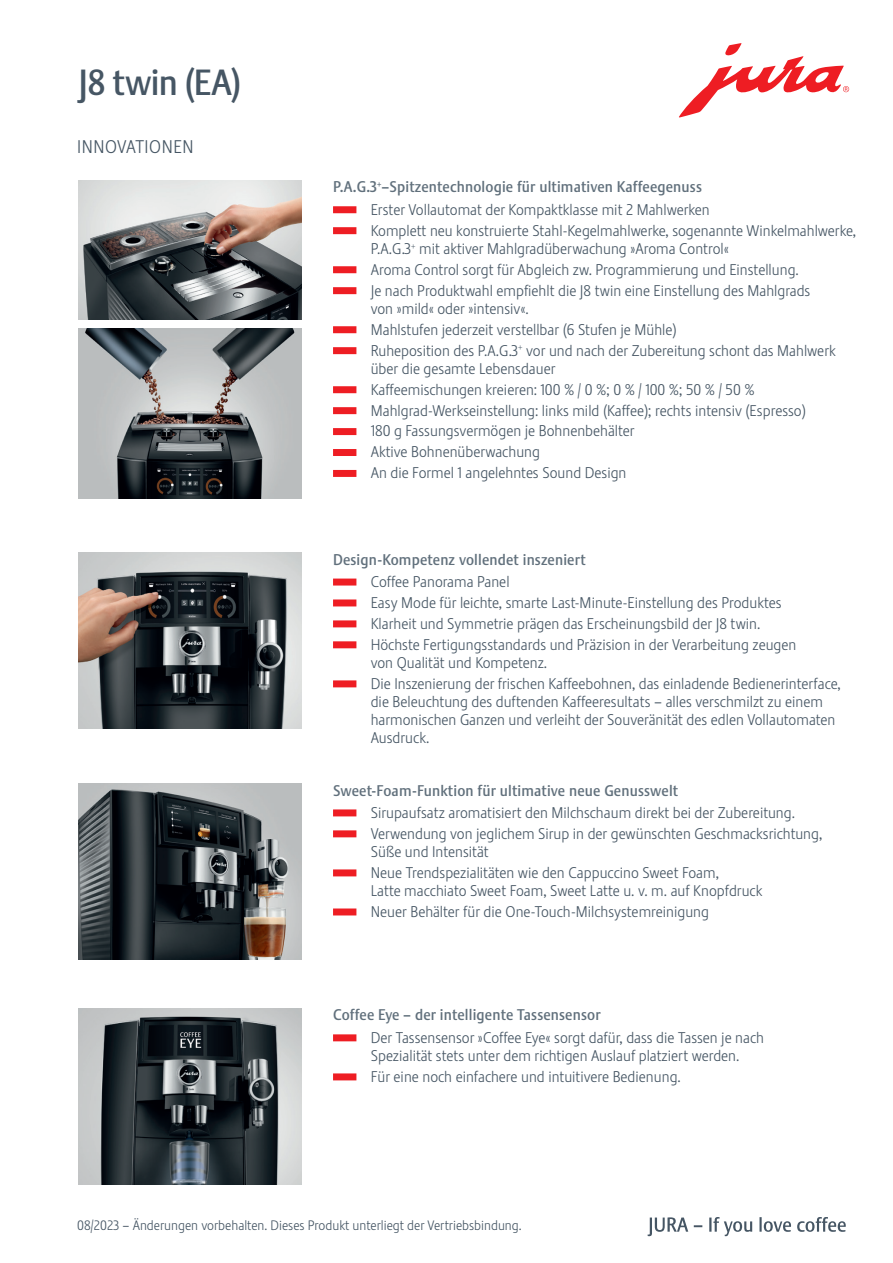
<style>
.page{position:relative;width:893px;height:1263px;background:#fff}
.page>*{position:absolute;margin:0;border:0;box-sizing:border-box;transform-origin:0 0}
.t1{font:500 36px "Stalemate LF";letter-spacing:-.02em;color:#465664}
.t2{font:300 18.15px "Stalemate LF";letter-spacing:.03em;color:#465664}
.t3{font:300 15.3px "Stalemate LF";color:#465664}
.t4{font:500 15.3px "Stalemate LF";letter-spacing:.01em;color:#61707c}
.t5{font:300 13.5px "Stalemate LF";color:#465664}
</style>
<div class="page">
<div style="left:333px;top:206px;width:23px;height:7px;background:#ee1d23"></div>
<div style="left:333px;top:227px;width:23px;height:7px;background:#ee1d23"></div>
<div style="left:333px;top:266px;width:23px;height:7px;background:#ee1d23"></div>
<div style="left:333px;top:287px;width:23px;height:7px;background:#ee1d23"></div>
<div style="left:333px;top:326px;width:23px;height:7px;background:#ee1d23"></div>
<div style="left:333px;top:347px;width:23px;height:7px;background:#ee1d23"></div>
<div style="left:333px;top:386px;width:23px;height:7px;background:#ee1d23"></div>
<div style="left:333px;top:407px;width:23px;height:7px;background:#ee1d23"></div>
<div style="left:333px;top:428px;width:23px;height:7px;background:#ee1d23"></div>
<div style="left:333px;top:449px;width:23px;height:7px;background:#ee1d23"></div>
<div style="left:333px;top:470px;width:23px;height:7px;background:#ee1d23"></div>
<svg style="left:679px;top:43px;width:170px;height:74px"></svg>
<div style="left:333px;top:578px;width:23px;height:7px;background:#ee1d23"></div>
<div style="left:333px;top:599px;width:23px;height:7px;background:#ee1d23"></div>
<div style="left:333px;top:620px;width:23px;height:7px;background:#ee1d23"></div>
<div style="left:333px;top:641px;width:23px;height:7px;background:#ee1d23"></div>
<div style="left:333px;top:680px;width:23px;height:7px;background:#ee1d23"></div>
<div style="left:333px;top:809px;width:23px;height:7px;background:#ee1d23"></div>
<div style="left:333px;top:830px;width:23px;height:7px;background:#ee1d23"></div>
<div style="left:333px;top:869px;width:23px;height:7px;background:#ee1d23"></div>
<div style="left:333px;top:908px;width:23px;height:7px;background:#ee1d23"></div>
<div style="left:333px;top:1034px;width:23px;height:7px;background:#ee1d23"></div>
<div style="left:333px;top:1073px;width:23px;height:7px;background:#ee1d23"></div>
<img style="left:78px;top:180px;width:224px;height:139px">
<img style="left:78px;top:329px;width:224px;height:169px">
<img style="left:78px;top:553px;width:224px;height:176px">
<img style="left:78px;top:784px;width:224px;height:176px">
<img style="left:78px;top:1008px;width:224px;height:177px">
<svg style="left:648px;top:1217px;width:198px;height:19px"></svg>
<p class="t1" style="left:79px;top:61px;width:164px">J8 twin (EA)</p>
<p class="t2" style="left:77px;top:135px;width:118px">INNOVATIONEN</p>
<p class="t4" style="left:333px;top:178px;width:370px">P.A.G.3<sup>+</sup>–Spitzentechnologie für ultimativen Kaffeegenuss</p>
<p class="t3" style="left:371px;top:200px;width:341px">Erster Vollautomat der Kompaktklasse mit 2 Mahlwerken</p>
<p class="t3" style="left:371px;top:221px;width:487px">Komplett neu konstruierte Stahl-Kegelmahlwerke, sogenannte Winkelmahlwerke,</p>
<p class="t3" style="left:371px;top:239px;width:360px">P.A.G.3<sup>+</sup> mit aktiver Mahlgradüberwachung »Aroma Control«</p>
<p class="t3" style="left:371px;top:260px;width:430px">Aroma Control sorgt für Abgleich zw. Programmierung und Einstellung.</p>
<p class="t3" style="left:371px;top:281px;width:441px">Je nach Produktwahl empfiehlt die J8 twin eine Einstellung des Mahlgrads</p>
<p class="t3" style="left:371px;top:299px;width:160px">von »mild« oder »intensiv«.</p>
<p class="t3" style="left:371px;top:320px;width:307px">Mahlstufen jederzeit verstellbar (6 Stufen je Mühle)</p>
<p class="t3" style="left:371px;top:341px;width:467px">Ruheposition des P.A.G.3<sup>+</sup> vor und nach der Zubereitung schont das Mahlwerk</p>
<p class="t3" style="left:371px;top:359px;width:186px">über die gesamte Lebensdauer</p>
<p class="t3" style="left:371px;top:380px;width:385px">Kaffeemischungen kreieren: 100 % / 0 %; 0 % / 100 %; 50 % / 50 %</p>
<p class="t3" style="left:371px;top:401px;width:437px">Mahlgrad-Werkseinstellung: links mild (Kaffee); rechts intensiv (Espresso)</p>
<p class="t3" style="left:371px;top:422px;width:265px">180 g Fassungsvermögen je Bohnenbehälter</p>
<p class="t3" style="left:371px;top:443px;width:171px">Aktive Bohnenüberwachung</p>
<p class="t3" style="left:371px;top:464px;width:257px">An die Formel 1 angelehntes Sound Design</p>
<p class="t4" style="left:333px;top:550px;width:254px">Design-Kompetenz vollendet inszeniert</p>
<p class="t3" style="left:371px;top:573px;width:140px">Coffee Panorama Panel</p>
<p class="t3" style="left:371px;top:593px;width:412px">Easy Mode für leichte, smarte Last-Minute-Einstellung des Produktes</p>
<p class="t3" style="left:371px;top:614px;width:391px">Klarheit und Symmetrie prägen das Erscheinungsbild der J8 twin.</p>
<p class="t3" style="left:371px;top:635px;width:427px">Höchste Fertigungsstandards und Präzision in der Verarbeitung zeugen</p>
<p class="t3" style="left:371px;top:653px;width:178px">von Qualität und Kompetenz.</p>
<p class="t3" style="left:371px;top:674px;width:472px">Die Inszenierung der frischen Kaffeebohnen, das einladende Bedienerinterface,</p>
<p class="t3" style="left:371px;top:692px;width:454px">die Beleuchtung des duftenden Kaffeeresultats – alles verschmilzt zu einem</p>
<p class="t3" style="left:371px;top:711px;width:466px">harmonischen Ganzen und verleiht der Souveränität des edlen Vollautomaten</p>
<p class="t3" style="left:371px;top:729px;width:60px">Ausdruck.</p>
<p class="t4" style="left:333px;top:781px;width:347px">Sweet-Foam-Funktion für ultimative neue Genusswelt</p>
<p class="t3" style="left:371px;top:803px;width:426px">Sirupaufsatz aromatisiert den Milchschaum direkt bei der Zubereitung.</p>
<p class="t3" style="left:371px;top:824px;width:453px">Verwendung von jeglichem Sirup in der gewünschten Geschmacksrichtung,</p>
<p class="t3" style="left:371px;top:842px;width:119px">Süße und Intensität</p>
<p class="t3" style="left:371px;top:863px;width:350px">Neue Trendspezialitäten wie den Cappuccino Sweet Foam,</p>
<p class="t3" style="left:371px;top:881px;width:393px">Latte macchiato Sweet Foam, Sweet Latte u. v. m. auf Knopfdruck</p>
<p class="t3" style="left:371px;top:902px;width:340px">Neuer Behälter für die One-Touch-Milchsystemreinigung</p>
<p class="t4" style="left:333px;top:1006px;width:269px">Coffee Eye – der intelligente Tassensensor</p>
<p class="t3" style="left:371px;top:1028px;width:395px">Der Tassensensor »Coffee Eye« sorgt dafür, dass die Tassen je nach</p>
<p class="t3" style="left:371px;top:1046px;width:370px">Spezialität stets unter dem richtigen Auslauf platziert werden.</p>
<p class="t3" style="left:371px;top:1067px;width:312px">Für eine noch einfachere und intuitivere Bedienung.</p>
<p class="t5" style="left:77px;top:1217px;width:446px">08/2023 – Änderungen vorbehalten. Dieses Produkt unterliegt der Vertriebsbindung.</p>
</div>
